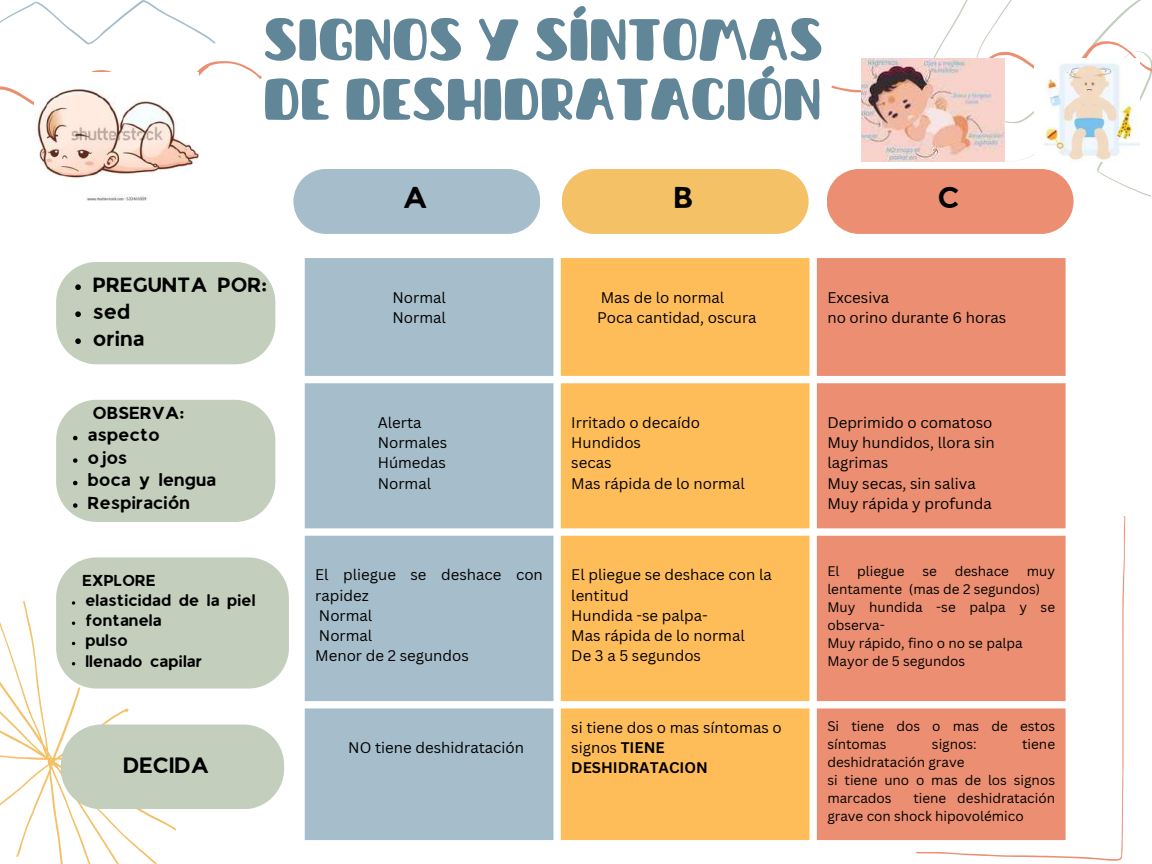
<style>
.page{position:relative;width:1152px;height:864px;background:#fff}
.page>*{position:absolute;margin:0;border:0;box-sizing:border-box;transform-origin:0 0}
.t1{font:60px/59.7px "Cranberry";color:#618698}
.t2{font:28.5px "JA Jaya Giri Sans";color:#000}
.t3{font:21px "JA Jaya Giri Sans";color:#000}
.t4{font:19.5px/27px "JA Jaya Giri Sans";color:#000}
.t5{font:16.5px/22.5px "JA Jaya Giri Sans";color:#000}
.t6{font:15px/20.2px "Canva Sans";color:#000}
.t7{font:15px/20.2px "JA Jaya Giri Sans";color:#000}
.t8{font:13.5px/18px "Canva Sans";color:#000}
.s1{font-weight:700}
</style>
<div class="page">
<svg style="left:916px;top:516px;width:209px;height:345px"></svg>
<div style="left:305px;top:258px;width:248px;height:582px;background:#a6becb"></div>
<div style="left:561px;top:258px;width:249px;height:582px;background:#ffbd59"></div>
<div style="left:817px;top:258px;width:249px;height:582px;background:#eb8e71"></div>
<div style="left:293px;top:169px;width:247px;height:65px;background:#a6becb"></div>
<svg style="left:562px;top:169px;width:247px;height:65px;background:#f4c46f"></svg>
<svg style="left:827px;top:185px;width:76px;height:49px;background:#ec987e"></svg>
<svg style="left:0;top:601px;width:215px;height:263px"></svg>
<svg style="left:61px;top:725px;width:223px;height:84px;background:#c7d1c0"></svg>
<div style="left:56px;top:557px;width:233px;height:132px;background:#c3cebd"></div>
<div style="left:56px;top:400px;width:219px;height:122px;background:#c3cebd"></div>
<div style="left:56px;top:262px;width:219px;height:102px;background:#c3cebd"></div>
<svg style="left:0;top:44px;width:262px;height:114px"></svg>
<svg style="left:0;top:0;width:216px;height:44px"></svg>
<svg style="left:903px;top:201px;width:171px;height:33px;background:#eb9377"></svg>
<svg style="left:831px;top:0;width:321px;height:201px"></svg>
<img style="left:35px;top:72px;width:163px;height:129px">
<img style="left:1035px;top:58px;width:104px;height:104px">
<img style="left:861px;top:58px;width:143px;height:104px">
<h1 class="t1" style="left:263px;top:12px;width:561px">SIGNOS Y SÍNTOMAS<br>DE DESHIDRATACIÓN</h1>
<h3 class="t4" style="left:94px;top:273px;width:176px">PREGUNTA POR: sed<br>orina</h3>
<p class="t5" style="left:89px;top:403px;width:130px;text-indent:5px">OBSERVA: aspecto<br>ojos<br>boca y lengua<br>Respiración</p>
<p class="t7" style="left:83px;top:571px;width:175px">EXPLORE<br>elasticidad de la piel fontanela<br>pulso<br>llenado capilar</p>
<h3 class="t3" style="left:124px;top:756px;width:88px">DECIDA</h3>
<h2 class="t2" style="left:404px;top:186px;width:27px">A</h2>
<h2 class="t2" style="left:675px;top:186px;width:21px">B</h2>
<h2 class="t2" style="left:939px;top:186px;width:23px">C</h2>
<p class="t6" style="left:392px;top:287px;width:55px">Normal<br>Normal</p>
<p class="t6" style="left:597px;top:287px;width:161px">Mas de lo normal<br>Poca cantidad, oscura</p>
<p class="t6" style="left:827px;top:287px;width:181px">Excesiva<br>no orino durante 6 horas</p>
<p class="t6" style="left:378px;top:412px;width:71px">Alerta<br>Normales<br>Húmedas<br>Normal</p>
<p class="t6" style="left:571px;top:412px;width:175px">Irritado o decaído<br>Hundidos<br>secas<br>Mas rápida de lo normal</p>
<p class="t6" style="left:827px;top:412px;width:169px">Deprimido o comatoso<br>Muy hundidos, llora sin lagrimas<br>Muy secas, sin saliva<br>Muy rápida y profunda</p>
<p class="t6" style="left:315px;top:564px;width:229px">El pliegue se deshace con rapidez<br>Normal<br>Normal<br>Menor de 2 segundos</p>
<p class="t6" style="left:571px;top:564px;width:202px">El pliegue se deshace con la lentitud<br>Hundida -se palpa-<br>Mas rápida de lo normal<br>De 3 a 5 segundos</p>
<p class="t8" style="left:827px;top:562px;width:14px">El</p>
<p class="t8" style="left:857px;top:562px;width:49px">pliegue</p>
<p class="t8" style="left:922px;top:562px;width:16px">se</p>
<p class="t8" style="left:955px;top:562px;width:56px">deshace</p>
<p class="t8" style="left:827px;top:562px;width:229px;text-indent:199px">muy lentamente (mas de 2 segundos)<br>Muy hundida -se palpa y se observa-<br>Muy rápido, fino o no se palpa<br>Mayor de 5 segundos</p>
<p class="t6" style="left:348px;top:737px;width:177px">NO tiene deshidratación</p>
<p class="t6" style="left:571px;top:717px;width:212px">si tiene dos o mas síntomas o signos <span class="s1">TIENE<br>DESHIDRATACION</span></p>
<p class="t8" style="left:827px;top:716px;width:229px">Si tiene dos o mas de estos síntomas</p>
<p class="t8" style="left:932px;top:734px;width:46px">signos:</p>
<p class="t8" style="left:1022px;top:734px;width:35px">tiene</p>
<p class="t8" style="left:827px;top:752px;width:229px">deshidratación grave<br>si tiene uno o mas de los signos marcados</p>
<p class="t8" style="left:827px;top:788px;width:229px;text-indent:86px">tiene deshidratación grave con shock hipovolémico</p>
</div>
